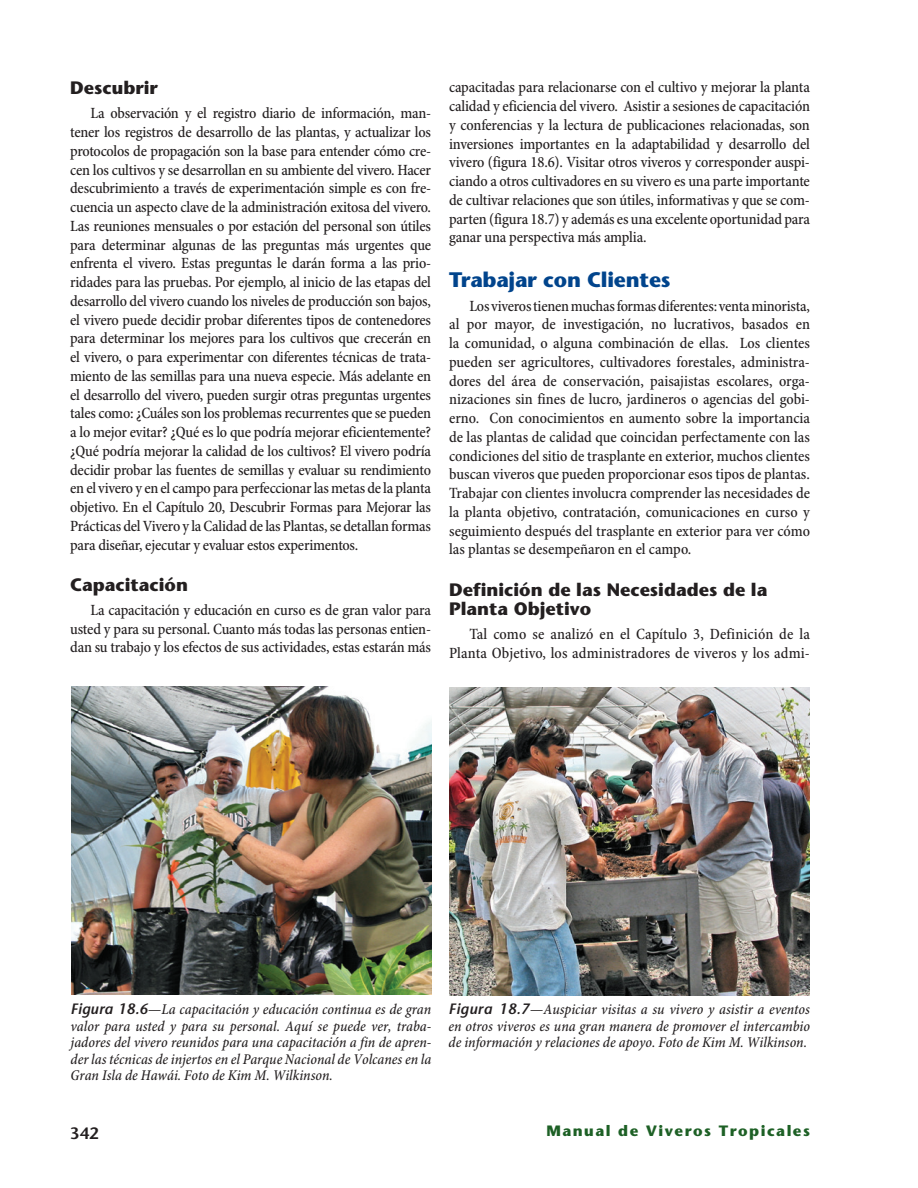
<style>
.page{position:relative;width:918px;height:1188px;background:#fff}
.page>*{position:absolute;margin:0;border:0;box-sizing:border-box;transform-origin:0 0}
.Headings_1{font:700 21px "Stone Sans Std";letter-spacing:-.01em;color:#01448c}
.Headings_2{font:700 18px/19.5px "Stone Sans Std";color:#231f20}
.t1{font:600 16.5px "Stone Sans Std";color:#231f20}
.Body_text_SP1{font:500 condensed 15.75px/18.8px "Minion Pro";letter-spacing:-.005em;color:#231f20;text-align:justify}
.Captions{font:italic 500 condensed 15px/16.5px "Minion Pro";color:#231f20;text-align:justify}
.t2{font:700 15px "Stone Sans Std";letter-spacing:.1em;color:#1d6025}
.s1{font-family:"Stone Sans Std";font-weight:600;font-stretch:normal}
</style>
<div class="page">
<img style="left:71px;top:687px;width:361px;height:307px">
<img style="left:449px;top:687px;width:361px;height:308px">
<p class="Headings_2" style="left:70px;top:78px;width:89px">Descubrir</p>
<p class="Body_text_SP1" style="left:70px;top:105px;width:362px;text-indent:20px">La observación y el registro diario de información, man&shy;tener los registros de desarrollo de las plantas, y actualizar los protocolos de propagación son la base para entender cómo cre&shy;cen los cultivos y se desarrollan en su ambiente del vivero. Hacer descubrimiento a través de experimentación simple es con fre&shy;cuencia un aspecto clave de la administración exitosa del vivero.<br>Las reuniones mensuales o por estación del personal son útiles para determinar algunas de las preguntas más urgentes que enfrenta el vivero. Estas preguntas le darán forma a las prio&shy;ridades para las pruebas. Por ejemplo, al inicio de las etapas del desarrollo del vivero cuando los niveles de producción son bajos, el vivero puede decidir probar diferentes tipos de contenedores para determinar los mejores para los cultivos que crecerán en el vivero, o para experimentar con diferentes técnicas de trata&shy;miento de las semillas para una nueva especie. Más adelante en el desarrollo del vivero, pueden surgir otras preguntas urgentes tales como: ¿Cuáles son los problemas recurrentes que se pueden a lo mejor evitar? ¿Qué es lo que podría mejorar eficientemente? ¿Qué podría mejorar la calidad de los cultivos? El vivero podría decidir probar las fuentes de semillas y evaluar su rendimiento en el vivero y en el campo para perfeccionar las metas de la planta objetivo. En el Capítulo 20, Descubrir Formas para Mejorar las Prácticas del Vivero y la Calidad de las Plantas, se detallan formas para diseñar, ejecutar y evaluar estos experimentos.</p>
<p class="Headings_2" style="left:70px;top:575px;width:119px">Capacitación</p>
<p class="Body_text_SP1" style="left:70px;top:601px;width:362px;text-indent:20px">La capacitación y educación en curso es de gran valor para usted y para su personal. Cuanto más todas las personas entien&shy;dan su trabajo y los efectos de sus actividades, estas estarán más</p>
<p class="Body_text_SP1" style="left:449px;top:79px;width:362px">capacitadas para relacionarse con el cultivo y mejorar la planta calidad y eficiencia del vivero. Asistir a sesiones de capacitación y conferencias y la lectura de publicaciones relacionadas, son inversiones importantes en la adaptabilidad y desarrollo del vivero (figura 18.6). Visitar otros viveros y corresponder auspi&shy;ciando a otros cultivadores en su vivero es una parte importante de cultivar relaciones que son útiles, informativas y que se com&shy;parten (figura 18.7) y además es una excelente oportunidad para ganar una perspectiva más amplia.</p>
<p class="Headings_1" style="left:449px;top:267px;width:223px">Trabajar con Clientes</p>
<p class="Body_text_SP1" style="left:449px;top:297px;width:362px;text-indent:20px">Los viveros tienen muchas formas diferentes: venta minorista, al por mayor, de investigación, no lucrativos, basados en la comunidad, o alguna combinación de ellas. Los clientes pueden ser agricultores, cultivadores forestales, administra&shy;dores del área de conservación, paisajistas escolares, orga&shy;nizaciones sin fines de lucro, jardineros o agencias del gobi&shy;erno. Con conocimientos en aumento sobre la importancia de las plantas de calidad que coincidan perfectamente con las condiciones del sitio de trasplante en exterior, muchos clientes buscan viveros que pueden proporcionar esos tipos de plantas.<br>Trabajar con clientes involucra comprender las necesidades de la planta objetivo, contratación, comunicaciones en curso y seguimiento después del trasplante en exterior para ver cómo las plantas se desempeñaron en el campo.</p>
<p class="Headings_2" style="left:449px;top:580px;width:320px">Definición de las Necesidades de la<br>Planta Objetivo</p>
<p class="Body_text_SP1" style="left:449px;top:625px;width:362px;text-align:right">Tal como se analizó en el Capítulo 3, Definición de la<br>Planta Objetivo, los administradores de viveros y los admi-</p>
<p class="Captions" style="left:71px;top:1002px;width:362px"><span class="s1">Figura 18.6</span>—La capacitación y educación continua es de gran valor para usted y para su personal. Aquí se puede ver, traba&shy;jadores del vivero reunidos para una capacitación a fin de apren&shy;der las técnicas de injertos en el Parque Nacional de Volcanes en la Gran Isla de Hawái. Foto de Kim M. Wilkinson.</p>
<p class="Captions" style="left:449px;top:1002px;width:363px"><span class="s1">Figura 18.7</span>—Auspiciar visitas a su vivero y asistir a eventos en otros viveros es una gran manera de promover el intercambio de información y relaciones de apoyo. Foto de Kim M. Wilkinson.</p>
<p class="t1" style="left:70px;top:1123px;width:30px">342</p>
<p class="t2" style="left:546px;top:1122px;width:265px">Manual de Viveros Tropicales</p>
</div>
